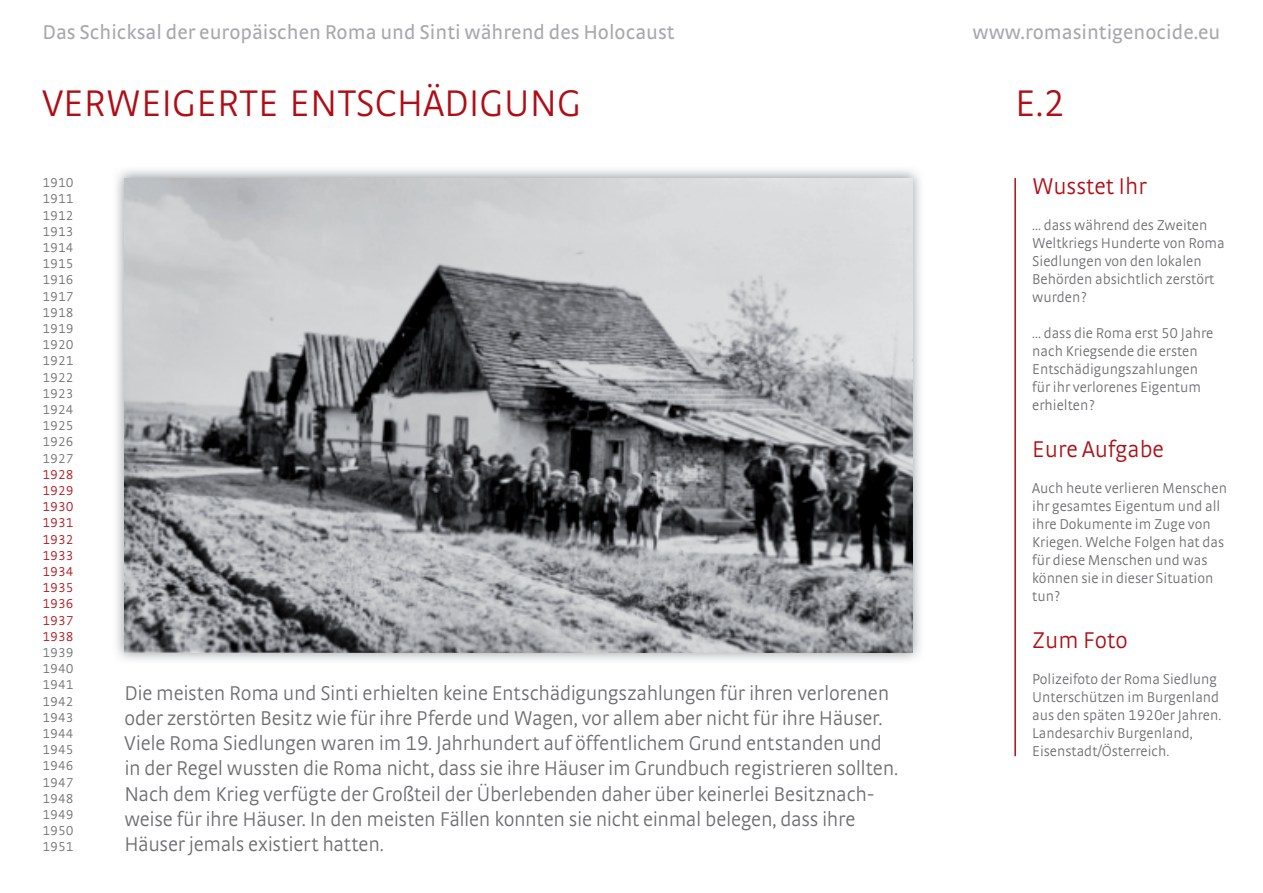
<style>
.page{position:relative;width:1263px;height:893px;background:#fff}
.page>*{position:absolute;margin:0;border:0;box-sizing:border-box;transform-origin:0 0}
.t1{font:300 39px "Strada TF";color:#b00d15}
.t2{font:300 24px "Strada TF";color:#b00d15}
.t3{font:300 21px/25.2px "Strada TF";letter-spacing:-.015em;color:#6c6d70}
.t4{font:21px "Strada TF";color:#a8a9ad}
.t5{font:300 15px/18px "Strada TF";color:#6c6d70}
.t6{font:300 13.5px/16.2px "Strada TF";color:#6c6d70;text-align:justify}
.t7{font:300 13.5px/16.2px "Strada TF";color:#b00d15;text-align:justify}
</style>
<div class="page">
<img style="left:116px;top:169px;width:804px;height:491px">
<img style="left:124px;top:178px;width:788px;height:474px">
<hr style="left:1014px;top:178px;width:2px;height:578px;background:#b00d15">
<h3 class="t4" style="left:43px;top:20px;width:634px">Das Schicksal der europäischen Roma und Sinti während des Holocaust</h3>
<h3 class="t4" style="left:972px;top:20px;width:249px">www.romasintigenocide.eu</h3>
<h1 class="t1" style="left:43px;top:81px;width:540px">VERWEIGERTE ENTSCHÄDIGUNG</h1>
<h1 class="t1" style="left:1015px;top:81px;width:52px">E.2</h1>
<p class="t6" style="left:43px;top:175px;width:33px">1910<br>1911<br>1912<br>1913<br>1914<br>1915<br>1916<br>1917<br>1918<br>1919<br>1920<br>1921<br>1922<br>1923<br>1924<br>1925<br>1926<br>1927</p>
<p class="t7" style="left:43px;top:466px;width:33px">1928<br>1929<br>1930<br>1931<br>1932<br>1933<br>1934<br>1935<br>1936<br>1937<br>1938</p>
<p class="t6" style="left:43px;top:644px;width:33px">1939<br>1940<br>1941<br>1942<br>1943<br>1944<br>1945<br>1946<br>1947<br>1948<br>1949<br>1950<br>1951</p>
<p class="t3" style="left:124px;top:680px;width:775px">Die meisten Roma und Sinti erhielten keine Entschädigungszahlungen für ihren verlorenen oder zerstörten Besitz wie für ihre Pferde und Wagen, vor allem aber nicht für ihre Häuser.<br>Viele Roma Siedlungen waren im 19. Jahrhundert auf öffentlichem Grund entstanden und in der Regel wussten die Roma nicht, dass sie ihre Häuser im Grundbuch registrieren sollten.<br>Nach dem Krieg verfügte der Großteil der Überlebenden daher über keinerlei Besitznach&shy;weise für ihre Häuser. In den meisten Fällen konnten sie nicht einmal belegen, dass ihre Häuser jemals existiert hatten.</p>
<h2 class="t2" style="left:1032px;top:173px;width:116px">Wusstet Ihr</h2>
<p class="t5" style="left:1032px;top:216px;width:194px">... dass während des Zweiten<br>Weltkriegs Hunderte von Roma<br>Siedlungen von den lokalen<br>Behörden absichtlich zerstört wurden?</p>
<p class="t5" style="left:1032px;top:324px;width:183px">... dass die Roma erst 50 Jahre nach Kriegsende die ersten<br>Entschädigungszahlungen für ihr verlorenes Eigentum erhielten?</p>
<h2 class="t2" style="left:1032px;top:435px;width:133px">Eure Aufgabe</h2>
<p class="t5" style="left:1032px;top:479px;width:196px">Auch heute verlieren Menschen ihr gesamtes Eigentum und all ihre Dokumente im Zuge von<br>Kriegen. Welche Folgen hat das für diese Menschen und was können sie in dieser Situation tun?</p>
<h2 class="t2" style="left:1032px;top:626px;width:97px">Zum Foto</h2>
<p class="t5" style="left:1032px;top:669px;width:191px">Polizeifoto der Roma Siedlung<br>Unterschützen im Burgenland aus den späten 1920er Jahren.<br>Landesarchiv Burgenland,<br>Eisenstadt/Österreich.</p>
</div>
